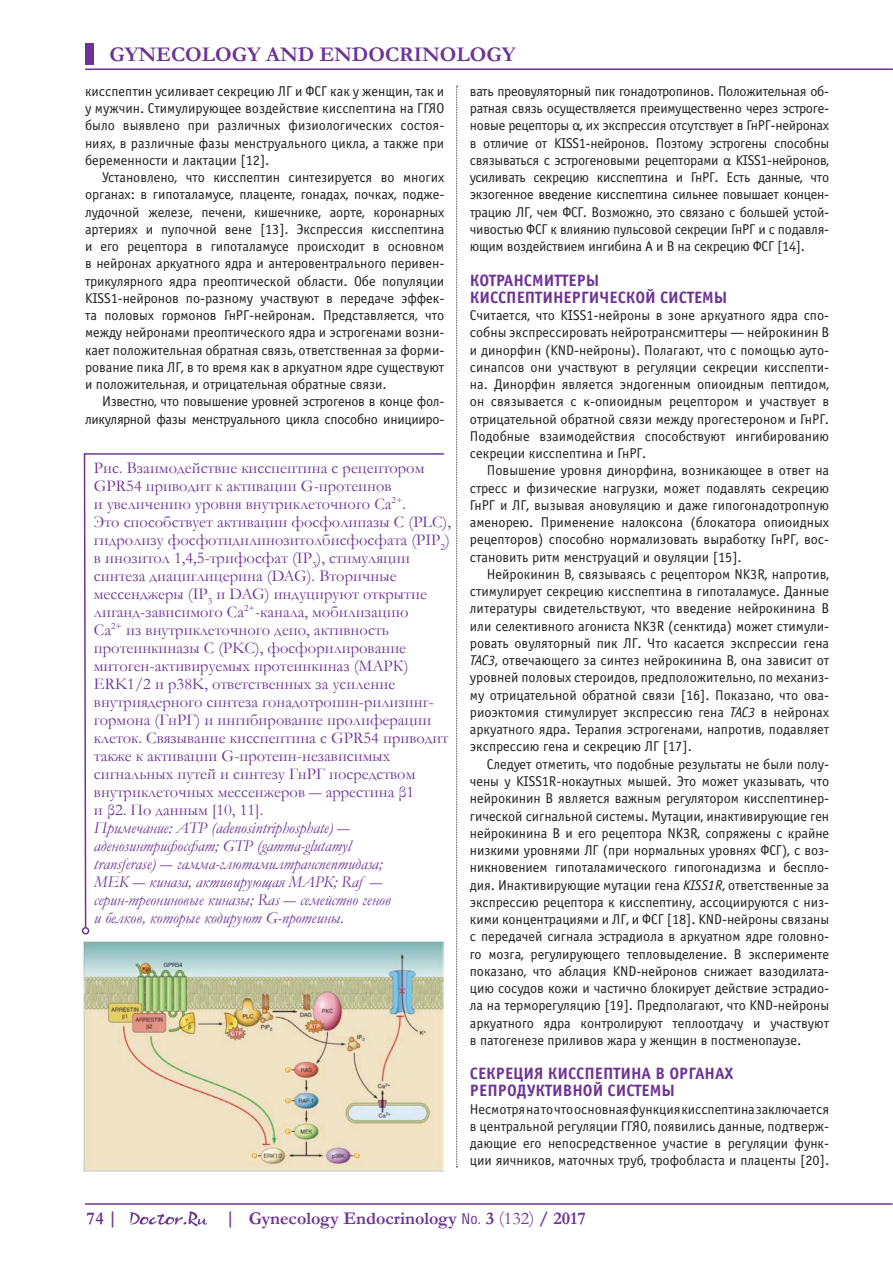
<style>
.page{position:relative;width:893px;height:1263px;background:#fff}
.page>*{position:absolute;margin:0;border:0;box-sizing:border-box;transform-origin:0 0}
.t1{font:700 21px "Garamond";color:#6e3495}
.t2{font:700 18px "Garamond";color:#6e3495}
.t3{font:16.5px/18px "Garamond";color:#6e3495}
.t4{font:italic 16.5px/18px "Garamond";color:#6e3495}
.t5{font:700 16.5px "Officina Sans C";color:#6e3495}
.t6{font:14.25px/17.2px "Officina Sans C";letter-spacing:-.005em;color:#231f20;text-align:justify}
.s1{font-family:"Calibri"}
.s2{font-style:italic}
.s3{font-family:"Helios Cond";font-weight:400;font-size:15px}
.s4{font-weight:400}
</style>
<div class="page">
<div style="left:85px;top:43px;width:9px;height:21px;background:#6e3495"></div>
<hr style="left:85px;top:68px;width:808px;height:2px;background:#6e3495">
<hr style="left:85px;top:1203px;width:807px;height:2px;background:#6e3495">
<svg style="left:130px;top:1211px;width:77px;height:16px"></svg>
<svg style="left:456px;top:86px;width:2px;height:1081px"></svg>
<svg style="left:83px;top:453px;width:361px;height:476px"></svg>
<div style="left:82px;top:927px;width:7px;height:7px;border:2px solid #6e3495;border-radius:50%"></div>
<img style="left:84px;top:941px;width:359px;height:230px">
<h1 class="t1" style="left:109px;top:40px;width:408px">GYNECOLOGY AND ENDOCRINOLOGY</h1>
<p class="t6" style="left:85px;top:83px;width:361px">кисспептин усиливает секрецию ЛГ и ФСГ как у женщин, так и у мужчин. Стимулирующее воздействие кисспептина на ГГЯО было выявлено при различных физиологических состоя&shy;ниях, в различные фазы менструального цикла, а также при беременности и лактации [12].</p>
<p class="t6" style="left:85px;top:169px;width:361px;text-indent:17px">Установлено, что кисспептин синтезируется во многих органах: в гипоталамусе, плаценте, гонадах, почках, подже&shy;лудочной железе, печени, кишечнике, аорте, коронарных артериях и пупочной вене [13]. Экспрессия кисспептина и его рецептора в гипоталамусе происходит в основном в нейронах аркуатного ядра и антеровентрального перивен&shy;трикулярного ядра преоптической области. Обе популяции KISS1-нейронов по-разному участвуют в передаче эффек&shy;та половых гормонов ГнРГ-нейронам. Представляется, что между нейронами преоптического ядра и эстрогенами возни&shy;кает положительная обратная связь, ответственная за форми&shy;рование пика ЛГ, в то время как в аркуатном ядре существуют и положительная, и отрицательная обратные связи.</p>
<p class="t6" style="left:85px;top:393px;width:361px;text-align:right">Известно, что повышение уровней эстрогенов в конце фол&shy;ликулярной фазы менструального цикла способно иницииро-</p>
<p class="t3" style="left:94px;top:458px;width:359px">Рис. Взаимодействие кисспептина с рецептором GPR54 приводит к активации G-протеинов<br>и увеличению уровня внутриклеточного Ca<sup>2+</sup>.<br>Это способствует активации фосфолипазы С (PLC), гидролизу фосфотидилинозитолбисфосфата (PIP<sub>2</sub>) в инозитол 1,4,5-трифосфат (IP<sub>3</sub>), стимуляции синтеза диациглицерина (DAG). Вторичные мессенджеры (IP<sub>3</sub> и DAG) индуцируют открытие лиганд-зависимого Са<sup>2+</sup>-канала, мобилизацию<br>Ca<sup>2+</sup> из внутриклеточного депо, активность протеинкиназы С (PKC), фосфорилирование митоген-активируемых протеинкиназ (МАРК)<br>ERK1/2 и р38K, ответственных за усиление внутриядерного синтеза гонадотропин-рилизинг&shy;гормона (ГнРГ) и ингибирование пролиферации клеток. Связывание кисспептина с GPR54 приводит также к активации G-протеин-независимых сигнальных путей и синтезу ГнРГ посредством внутриклеточных мессенжеров ― аррестина β1<br>и β2. По данным [10, 11].</p>
<p class="t4" style="left:94px;top:818px;width:298px">Примечание: ATP (adenosintriphosphate) ― аденозинтрифосфат; GTP (gamma-glutamyl transferase) ― гамма-глютамилтранспептидаза; MEK ― киназа, активирующая МАРК; Raf ― серин-треониновые киназы; Ras ― семейство генов и белков, которые кодируют G-протеины.</p>
<p class="t6" style="left:470px;top:83px;width:361px">вать преовуляторный пик гонадотропинов. Положительная об&shy;ратная связь осуществляется преимущественно через эстроге&shy;новые рецепторы <span class="s1">α</span>, их экспрессия отсутствует в ГнРГ-нейронах в отличие от KISS1-нейронов. Поэтому эстрогены способны связываться с эстрогеновыми рецепторами <span class="s1">α</span> KISS1-нейронов, усиливать секрецию кисспептина и ГнРГ. Есть данные, что экзогенное введение кисспептина сильнее повышает концен&shy;трацию ЛГ, чем ФСГ. Возможно, это связано с большей устой&shy;чивостью ФСГ к влиянию пульсовой секреции ГнРГ и с подавля&shy;ющим воздействием ингибина А и В на секрецию ФСГ [14].</p>
<p class="t5" style="left:470px;top:271px;width:30px">Котрансмитт</p>
<p class="t5" style="left:568px;top:271px;width:33px">еры</p>
<p class="t5" style="left:470px;top:288px;width:10px">киссп</p>
<p class="t5" style="left:517px;top:288px;width:19px">ептин</p>
<p class="t5" style="left:564px;top:288px;width:106px">ергической сист</p>
<p class="t5" style="left:694px;top:288px;width:35px">емы</p>
<p class="t6" style="left:470px;top:307px;width:361px">Считается, что KISS1-нейроны в зоне аркуатного ядра спо&shy;собны экспрессировать нейротрансмиттеры — нейрокинин В и динорфин (KND-нейроны). Полагают, что с помощью ауто&shy;синапсов они участвуют в регуляции секреции кисспепти&shy;на. Динорфин является эндогенным опиоидным пептидом, он связывается с <span class="s1">κ</span>-опиоидным рецептором и участвует в отрицательной обратной связи между прогестероном и ГнРГ.<br>Подобные взаимодействия способствуют ингибированию секреции кисспептина и ГнРГ.</p>
<p class="t6" style="left:470px;top:462px;width:361px;text-indent:17px">Повышение уровня динорфина, возникающее в ответ на стресс и физические нагрузки, может подавлять секрецию ГнРГ и ЛГ, вызывая ановуляцию и даже гипогонадотропную аменорею. Применение налоксона (блокатора опиоидных рецепторов) способно нормализовать выработку ГнРГ, вос&shy;становить ритм менструаций и овуляции [15].</p>
<p class="t6" style="left:470px;top:566px;width:361px;text-indent:17px">Нейрокинин В, связываясь с рецептором NK3R, напротив, стимулирует секрецию кисспептина в гипоталамусе. Данные литературы свидетельствуют, что введение нейрокинина В или селективного агониста NK3R (сенктида) может стимули&shy;ровать овуляторный пик ЛГ. Что касается экспрессии гена <span class="s2">TAC3</span>, отвечающего за синтез нейрокинина В, она зависит от уровней половых стероидов, предположительно, по механиз&shy;му отрицательной обратной связи [16]. Показано, что ова&shy;риоэктомия стимулирует экспрессию гена <span class="s2">TAC3</span> в нейронах аркуатного ядра. Терапия эстрогенами, напротив, подавляет экспрессию гена и секрецию ЛГ [17].</p>
<p class="t6" style="left:470px;top:756px;width:361px;text-indent:17px">Следует отметить, что подобные результаты не были полу&shy;чены у KISS1R-нокаутных мышей. Это может указывать, что нейрокинин В является важным регулятором кисспептинер&shy;гической сигнальной системы. Мутации, инактивирующие ген нейрокинина В и его рецептора NK3R, сопряжены с крайне низкими уровнями ЛГ (при нормальных уровнях ФСГ), с воз&shy;никновением гипоталамического гипогонадизма и беспло&shy;дия. Инактивирующие мутации гена <span class="s2">KISS1R</span>, ответственные за экспрессию рецептора к кисспептину, ассоциируются с низ&shy;кими концентрациями и ЛГ, и ФСГ [18]. KND-нейроны связаны с передачей сигнала эстрадиола в аркуатном ядре головно&shy;го мозга, регулирующего тепловыделение. В эксперименте показано, что аблация KND-нейронов снижает вазодилата&shy;цию сосудов кожи и частично блокирует действие эстрадио&shy;ла на терморегуляцию [19]. Предполагают, что KND-нейроны аркуатного ядра контролируют теплоотдачу и участвуют в патогенезе приливов жара у женщин в постменопаузе.</p>
<p class="t5" style="left:470px;top:1064px;width:54px">Секреция</p>
<p class="t5" style="left:548px;top:1064px;width:10px">киссп</p>
<p class="t5" style="left:595px;top:1064px;width:19px">ептина</p>
<p class="t5" style="left:655px;top:1064px;width:34px">в органах</p>
<p class="t5" style="left:470px;top:1081px;width:58px">репродуктивн</p>
<p class="t5" style="left:583px;top:1081px;width:35px">ой сист</p>
<p class="t5" style="left:642px;top:1081px;width:35px">емы</p>
<p class="t6" style="left:470px;top:1100px;width:361px">Несмотря на то что основная функция кисспептина заключается в центральной регуляции ГГЯО, появились данные, подтверж&shy;дающие его непосредственное участие в регуляции функ&shy;ции яичников, маточных труб, трофобласта и плаценты [20].</p>
<p class="t2" style="left:86px;top:1206px;width:33px">74|</p>
<p class="t2" style="left:225px;top:1206px;width:362px">| Gynecology Endocrinology <span class="s3">No.</span> 3 <span class="s4">(132)</span> / 2017</p>
</div>
